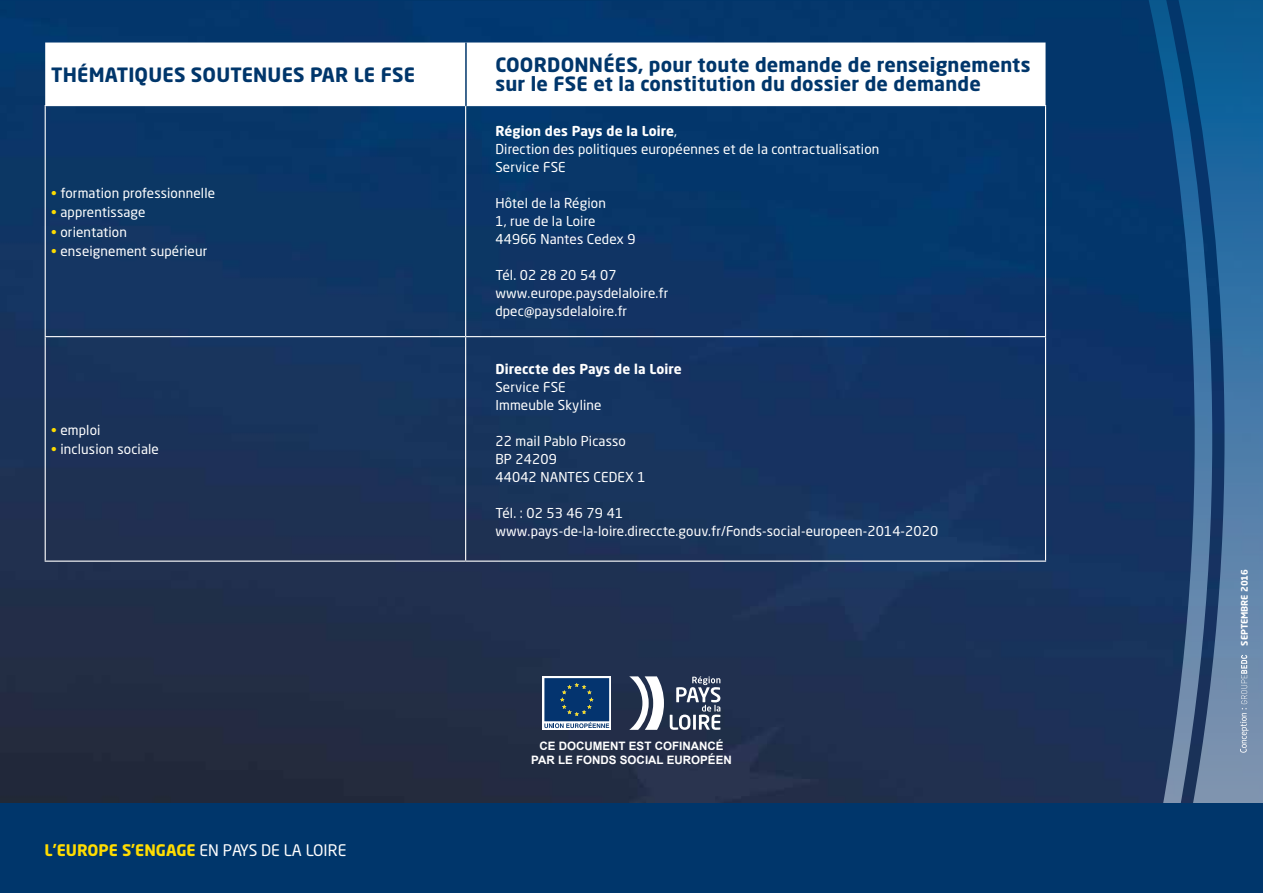
<style>
.page{position:relative;width:1263px;height:893px;background:#fff}
.page>*{position:absolute;margin:0;border:0;box-sizing:border-box;transform-origin:0 0}
.t1{font:700 19.5px/19.5px "Neo Sans Std";letter-spacing:.01em;color:#00366b}
.t2{font:700 15.75px "Neo Sans Std";color:#ffdc00}
.t3{font:13.5px/18px "Neo Sans Std";letter-spacing:.01em;color:#fff}
.t4{font:700 13.5px "Neo Sans Std";letter-spacing:.01em;color:#fff}
.t5{font:700 11.55px/14.5px "Arial";color:#fff}
.t6{font:700 9px "Neo Sans Std";color:#fff}
.s1{color:#fddc00}
.s2{font-weight:400;color:#fff}
.s3{font-weight:700}
</style>
<div class="page">
<img style="left:0;top:1px;width:1145px;height:803px">
<img style="left:1212px;top:0;width:51px;height:804px">
<img style="left:1145px;top:0;width:67px;height:804px">
<div style="left:0;top:804px;width:1263px;height:89px;background:#00366b"></div>
<svg style="left:1240px;top:655px;width:8px;height:98px"></svg>
<svg style="left:542px;top:676px;width:69px;height:54px"></svg>
<svg style="left:629px;top:676px;width:35px;height:54px"></svg>
<svg style="left:670px;top:676px;width:50px;height:54px"></svg>
<svg style="left:544px;top:678px;width:65px;height:50px;background:#244d7b"></svg>
<svg style="left:45px;top:43px;width:1000px;height:62px"></svg>
<hr style="left:45px;top:105px;width:421px;height:1px;background:#fff">
<hr style="left:466px;top:105px;width:580px;height:1px;background:#fff">
<hr style="left:45px;top:336px;width:421px;height:1px;background:#fff">
<hr style="left:45px;top:561px;width:421px;height:1px;background:#fff">
<hr style="left:1045px;top:106px;width:1px;height:230px;background:#fff">
<hr style="left:466px;top:336px;width:580px;height:1px;background:#fff">
<hr style="left:1045px;top:337px;width:1px;height:224px;background:#fff">
<hr style="left:466px;top:561px;width:580px;height:1px;background:#fff">
<hr style="left:45px;top:106px;width:1px;height:230px;background:#fff">
<hr style="left:45px;top:337px;width:1px;height:224px;background:#fff">
<hr style="left:465px;top:106px;width:1px;height:230px;background:#fff">
<hr style="left:465px;top:337px;width:1px;height:224px;background:#fff">
<hr style="left:465px;top:43px;width:2px;height:63px;background:#00366b">
<h1 class="t1" style="left:51px;top:64px;width:365px">THÉMATIQUES SOUTENUES PAR LE FSE</h1>
<h1 class="t1" style="left:495px;top:54px;width:537px">COORDONNÉES, pour toute demande de renseignements sur le FSE et la constitution du dossier de demande</h1>
<p class="t3" style="left:51px;top:183px;width:165px"><span class="s1">•</span> formation professionnelle</p>
<p class="t3" style="left:51px;top:203px;width:96px"><span class="s1">•</span> apprentissage</p>
<p class="t3" style="left:51px;top:222px;width:77px"><span class="s1">•</span> orientation</p>
<p class="t3" style="left:51px;top:242px;width:158px"><span class="s1">•</span> enseignement supérieur</p>
<p class="t3" style="left:51px;top:420px;width:51px"><span class="s1">•</span> emploi</p>
<p class="t3" style="left:51px;top:440px;width:109px"><span class="s1">•</span> inclusion sociale</p>
<p class="t2" style="left:45px;top:840px;width:303px">L’EUROPE S’ENGAGE <span class="s2">EN PAYS DE LA LOIRE</span></p>
<p class="t3" style="left:495px;top:122px;width:385px"><span class="s3">Région des Pays de la Loire</span>,<br>Direction des politiques européennes et de la contractualisation<br>Service FSE</p>
<p class="t3" style="left:495px;top:194px;width:142px">Hôtel de la Région<br>1, rue de la Loire<br>44966 Nantes Cedex 9</p>
<p class="t3" style="left:495px;top:266px;width:175px">Tél. 02 28 20 54 07 www.europe.paysdelaloire.fr dpec@paysdelaloire.fr</p>
<p class="t4" style="left:495px;top:360px;width:188px">Direccte des Pays de la Loire</p>
<p class="t3" style="left:495px;top:377px;width:108px">Service FSE<br>Immeuble Skyline</p>
<p class="t3" style="left:495px;top:431px;width:152px">22 mail Pablo Picasso<br>BP 24209<br>44042 NANTES CEDEX 1</p>
<p class="t3" style="left:495px;top:503px;width:444px">Tél. : 02 53 46 79 41 www.pays-de-la-loire.direccte.gouv.fr/Fonds-social-europeen-2014-2020</p>
<p class="t5" style="left:531px;top:739px;width:194px;text-indent:8px">CE DOCUMENT EST COFINANCÉ<br>PAR LE FONDS</p>
<p class="t5" style="left:620px;top:753px;width:32px">SOCIAL</p>
<p class="t5" style="left:667px;top:753px;width:65px">EUROPÉEN</p>
<p class="t6" style="left:1238px;top:645px;width:78px;rotate:-90deg">SEPTEMBRE 2016</p>
</div>
